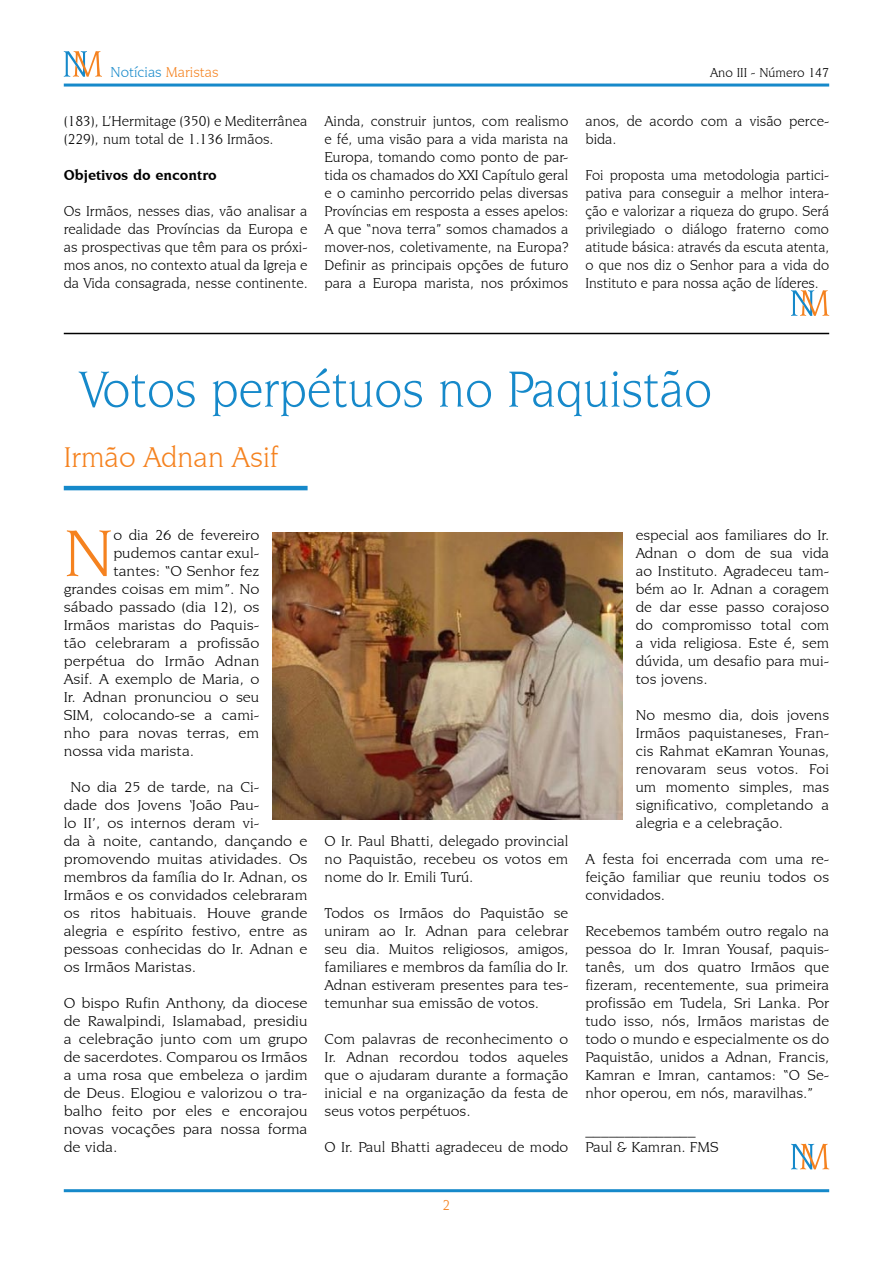
<style>
.page{position:relative;width:893px;height:1263px;background:#fff}
.page>*{position:absolute;margin:0;border:0;box-sizing:border-box;transform-origin:0 0}
.t1{font:70.05px "Novarese IT Cby BT";color:#f5821f;scale:1.05 1}
.t2{font:54px "Novarese IT Cby BT";color:#1689ca;scale:.93 1}
.t3{font:30px "Novarese IT Cby BT";color:#f5821f}
.t4{font:15px/18px "Novarese IT Cby BT";color:#000;text-align:justify;scale:1.05 1}
.t5{font:15px/18px "Novarese IT Cby BT";color:#000;text-align:justify}
.t6{font:15px/18px "Novarese IT Cby BT";color:#000;scale:1.08 1}
.t7{font:15px/18px "Novarese IT Cby BT";color:#000;text-align:justify;scale:1.09 1}
.t8{font:700 15px "Novarese IT Cby BT";color:#000}
.t9{font:15px "Novarese IT Cby BT";color:#1689ca}
.t10{font:13.5px "Novarese IT Cby BT";color:#000}
.s1{color:#f5821f}
</style>
<div class="page">
<hr style="left:64px;top:84px;width:765px;height:3px;background:#1689ca">
<hr style="left:64px;top:1189px;width:765px;height:3px;background:#1689ca">
<svg style="left:64px;top:51px;width:38px;height:26px"></svg>
<svg style="left:791px;top:290px;width:38px;height:26px"></svg>
<hr style="left:64px;top:486px;width:244px;height:4px;background:#1689ca">
<hr style="left:64px;top:333px;width:765px;height:1px;background:#000">
<svg style="left:791px;top:1144px;width:38px;height:25px"></svg>
<img style="left:272px;top:533px;width:351px;height:287px">
<p class="t9" style="left:111px;top:63px;width:110px">Notícias <span class="s1">Maristas</span></p>
<p class="t10" style="left:710px;top:64px;width:121px">Ano III - Número 147</p>
<p class="t5" style="left:64px;top:112px;width:245px">(183), L’Hermitage (350) e Mediterrânea (229), num total de 1.136 Irmãos.</p>
<p class="t8" style="left:64px;top:166px;width:155px">Objetivos do encontro</p>
<p class="t5" style="left:64px;top:202px;width:245px">Os Irmãos, nesses dias, vão analisar a realidade das Províncias da Europa e as prospectivas que têm para os próxi&shy;mos anos, no contexto atual da Igreja e da Vida consagrada, nesse continente.</p>
<p class="t5" style="left:325px;top:112px;width:245px">Ainda, construir juntos, com realismo e fé, uma visão para a vida marista na Europa, tomando como ponto de par&shy;tida os chamados do XXI Capítulo geral e o caminho percorrido pelas diversas Províncias em resposta a esses apelos:<br>A que “nova terra” somos chamados a mover-nos, coletivamente, na Europa?<br>Definir as principais opções de futuro para a Europa marista, nos próximos</p>
<p class="t5" style="left:585px;top:112px;width:245px">anos, de acordo com a visão perce&shy;bida.</p>
<p class="t5" style="left:585px;top:166px;width:245px">Foi proposta uma metodologia partici&shy;pativa para conseguir a melhor intera&shy;ção e valorizar a riqueza do grupo. Será privilegiado o diálogo fraterno como atitude básica: através da escuta atenta, o que nos diz o Senhor para a vida do Instituto e para nossa ação de líderes.</p>
<h2 class="t2" style="left:81px;top:357px;width:680px">Votos perpétuos no Paquistão</h2>
<h3 class="t3" style="left:64px;top:440px;width:216px">Irmão Adnan Asif</h3>
<h1 class="t1" style="left:64px;top:512px;width:49px">N</h1>
<p class="t4" style="left:113px;top:526px;width:141px">o dia 26 de fevereiro</p>
<p class="t6" style="left:113px;top:544px;width:137px">pudemos cantar exul-</p>
<p class="t6" style="left:113px;top:562px;width:137px">tantes: “O Senhor fez</p>
<p class="t6" style="left:64px;top:580px;width:183px">grandes coisas em mim”. No</p>
<p class="t6" style="left:64px;top:598px;width:183px">sábado passado (dia 12), os</p>
<p class="t6" style="left:64px;top:616px;width:183px">Irmãos maristas do Paquis-</p>
<p class="t6" style="left:64px;top:634px;width:183px">tão celebraram a profissão</p>
<p class="t6" style="left:64px;top:652px;width:183px">perpétua do Irmão Adnan</p>
<p class="t6" style="left:64px;top:670px;width:183px">Asif. A exemplo de Maria, o</p>
<p class="t6" style="left:64px;top:688px;width:183px">Ir. Adnan pronunciou o seu</p>
<p class="t6" style="left:64px;top:706px;width:183px">SIM, colocando-se a cami-</p>
<p class="t6" style="left:64px;top:724px;width:183px">nho para novas terras, em</p>
<p class="t6" style="left:64px;top:742px;width:122px">nossa vida marista.</p>
<p class="t6" style="left:64px;top:778px;width:227px;text-indent:7px">No dia 25 de tarde, na Ci-<br>dade dos Jovens ‘João Pau-<br>lo II’, os internos deram vi-<br>da à noite, cantando, dançando e promovendo muitas atividades. Os membros da família do Ir. Adnan, os<br>Irmãos e os convidados celebraram os ritos habituais. Houve grande alegria e espírito festivo, entre as pessoas conhecidas do Ir. Adnan e os Irmãos Maristas.</p>
<p class="t7" style="left:64px;top:994px;width:225px">O bispo Rufin Anthony, da diocese de Rawalpindi, Islamabad, presidiu a celebração junto com um grupo de sacerdotes. Comparou os Irmãos a uma rosa que embeleza o jardim de Deus. Elogiou e valorizou o tra&shy;balho feito por eles e encorajou novas vocações para nossa forma de vida.</p>
<p class="t4" style="left:325px;top:832px;width:234px">O Ir. Paul Bhatti, delegado provincial no Paquistão, recebeu os votos em nome do Ir. Emili Turú.</p>
<p class="t4" style="left:325px;top:904px;width:234px">Todos os Irmãos do Paquistão se uniram ao Ir. Adnan para celebrar seu dia. Muitos religiosos, amigos, familiares e membros da família do Ir.<br>Adnan estiveram presentes para tes&shy;temunhar sua emissão de votos.</p>
<p class="t4" style="left:325px;top:1030px;width:234px">Com palavras de reconhecimento o Ir. Adnan recordou todos aqueles que o ajudaram durante a formação inicial e na organização da festa de seus votos perpétuos.</p>
<p class="t4" style="left:325px;top:1138px;width:234px">O Ir. Paul Bhatti agradeceu de modo</p>
<p class="t4" style="left:636px;top:526px;width:186px">especial aos familiares do Ir.<br>Adnan o dom de sua vida ao Instituto. Agradeceu tam&shy;bém ao Ir. Adnan a coragem de dar esse passo corajoso do compromisso total com a vida religiosa. Este é, sem dúvida, um desafio para mui&shy;tos jovens.</p>
<p class="t4" style="left:636px;top:706px;width:186px">No mesmo dia, dois jovens Irmãos paquistaneses, Fran&shy;cis Rahmat eKamran Younas, renovaram seus votos. Foi um momento simples, mas significativo, completando a alegria e a celebração.</p>
<p class="t4" style="left:585px;top:850px;width:234px">A festa foi encerrada com uma re&shy;feição familiar que reuniu todos os convidados.</p>
<p class="t4" style="left:585px;top:922px;width:234px">Recebemos também outro regalo na pessoa do Ir. Imran Yousaf, paquis&shy;tanês, um dos quatro Irmãos que fizeram, recentemente, sua primeira profissão em Tudela, Sri Lanka. Por tudo isso, nós, Irmãos maristas de todo o mundo e especialmente os do Paquistão, unidos a Adnan, Francis, Kamran e Imran, cantamos: “O Se&shy;nhor operou, em nós, maravilhas.”</p>
<p class="t4" style="left:585px;top:1120px;width:128px">______________<br>Paul &amp; Kamran. FMS</p>
</div>
